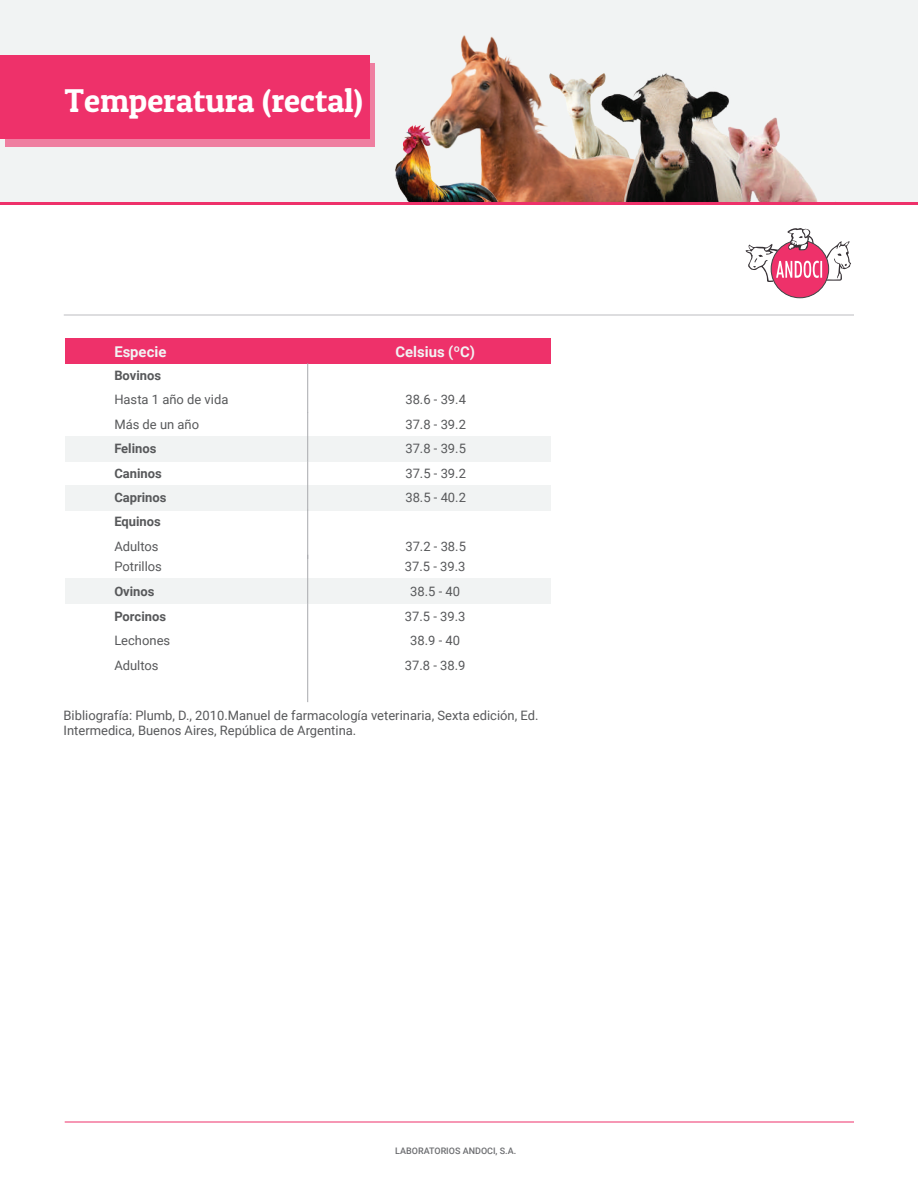
<style>
.page{position:relative;width:918px;height:1188px;background:#fff}
.page>*{position:absolute;margin:0;border:0;box-sizing:border-box;transform-origin:0 0}
.t1{font:33px "Patua One";color:#fff}
.t2{font:700 14.85px "Roboto";color:#f2f3f4}
.t3{font:13.05px/15.6px "Roboto";color:#57585a}
.t4{font:700 13.05px "Roboto";color:#57585a}
.t5{font:500 9px "Roboto";color:#6c6d70}
</style>
<div class="page">
<div style="left:0;top:0;width:918px;height:202px;background:#f1f3f3"></div>
<img style="left:433px;top:35px;width:153px;height:167px">
<img style="left:586px;top:73px;width:143px;height:129px">
<img style="left:395px;top:117px;width:105px;height:85px">
<img style="left:721px;top:113px;width:97px;height:89px">
<div style="left:5px;top:63px;width:370px;height:84px;background:#ef7ea0"></div>
<div style="left:0;top:55px;width:370px;height:84px;background:#ee316a"></div>
<hr style="left:0;top:202px;width:918px;height:3px;background:#ee316a">
<div style="left:771px;top:240px;width:58px;height:58px;background:#ee316a;border-radius:50%"></div>
<svg style="left:745px;top:228px;width:106px;height:54px"></svg>
<div style="left:65px;top:338px;width:485px;height:25px;background:#ee316a"></div>
<hr style="left:307px;top:363px;width:1px;height:49px;background:#a8a9ad">
<div style="left:65px;top:436px;width:485px;height:25px;background:#f1f3f3"></div>
<hr style="left:307px;top:412px;width:1px;height:49px;background:#a8a9ad">
<div style="left:65px;top:485px;width:485px;height:25px;background:#f1f3f3"></div>
<hr style="left:307px;top:461px;width:1px;height:49px;background:#a8a9ad">
<div style="left:65px;top:579px;width:485px;height:25px;background:#f1f3f3"></div>
<hr style="left:307px;top:555px;width:1px;height:49px;background:#a8a9ad">
<hr style="left:307px;top:604px;width:1px;height:49px;background:#a8a9ad">
<hr style="left:307px;top:653px;width:1px;height:49px;background:#a8a9ad">
<hr style="left:307px;top:510px;width:1px;height:49px;background:#a8a9ad">
<hr style="left:64px;top:315px;width:790px;height:1px;background:#bcbdc0">
<hr style="left:65px;top:1122px;width:789px;height:1px;background:#ee316a">
<h1 class="t1" style="left:65px;top:79px;width:300px">Temperatura (rectal)</h1>
<p class="t2" style="left:114px;top:341px;width:54px">Especie</p>
<p class="t2" style="left:396px;top:341px;width:81px">Celsius (ºC)</p>
<p class="t4" style="left:114px;top:366px;width:48px">Bovinos</p>
<p class="t3" style="left:114px;top:391px;width:116px">Hasta 1 año de vida</p>
<p class="t3" style="left:405px;top:391px;width:62px">38.6 - 39.4</p>
<p class="t3" style="left:114px;top:416px;width:86px">Más de un año</p>
<p class="t3" style="left:405px;top:416px;width:62px">37.8 - 39.2</p>
<p class="t4" style="left:114px;top:439px;width:44px">Felinos</p>
<p class="t3" style="left:405px;top:440px;width:62px">37.8 - 39.5</p>
<p class="t4" style="left:114px;top:464px;width:49px">Caninos</p>
<p class="t3" style="left:405px;top:465px;width:62px">37.5 - 39.2</p>
<p class="t4" style="left:114px;top:488px;width:54px">Caprinos</p>
<p class="t3" style="left:405px;top:489px;width:62px">38.5 - 40.2</p>
<p class="t4" style="left:114px;top:513px;width:48px">Equinos</p>
<p class="t3" style="left:114px;top:538px;width:46px">Adultos</p>
<p class="t3" style="left:405px;top:538px;width:62px">37.2 - 38.5</p>
<p class="t3" style="left:114px;top:559px;width:49px">Potrillos</p>
<p class="t3" style="left:405px;top:559px;width:62px">37.5 - 39.3</p>
<p class="t4" style="left:114px;top:582px;width:42px">Ovinos</p>
<p class="t3" style="left:410px;top:583px;width:51px">38.5 - 40</p>
<p class="t4" style="left:114px;top:607px;width:53px">Porcinos</p>
<p class="t3" style="left:405px;top:608px;width:62px">37.5 - 39.3</p>
<p class="t3" style="left:114px;top:657px;width:46px">Adultos</p>
<p class="t3" style="left:405px;top:657px;width:62px">37.8 - 38.9</p>
<p class="t3" style="left:114px;top:632px;width:57px">Lechones</p>
<p class="t3" style="left:410px;top:632px;width:51px">38.9 - 40</p>
<p class="t3" style="left:64px;top:707px;width:476px">Bibliografía: Plumb, D., 2010.Manuel de farmacología veterinaria, Sexta edición, Ed.<br>Intermedica, Buenos Aires, República de Argentina.</p>
<p class="t5" style="left:395px;top:1144px;width:123px">LABORATORIOS ANDOCI, S.A.</p>
</div>
